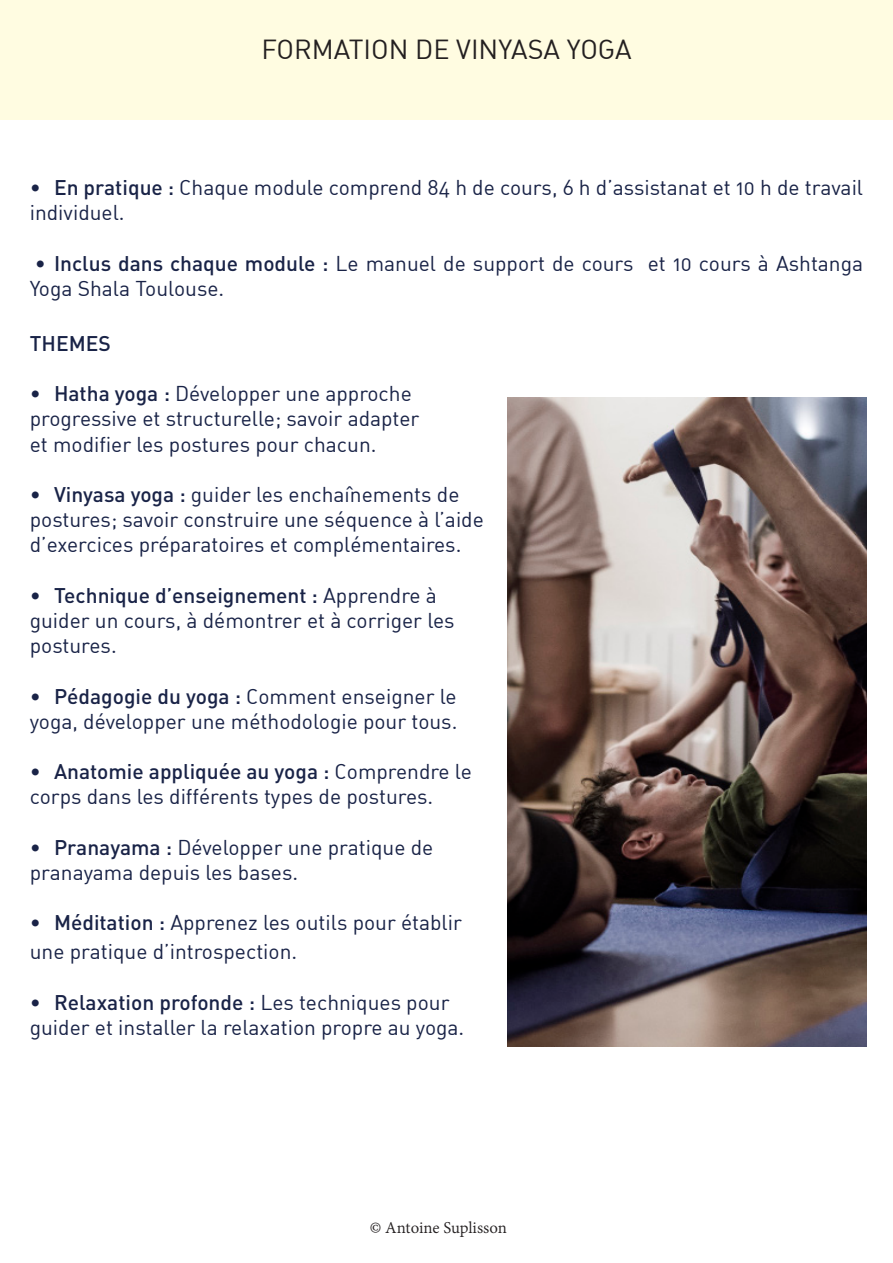
<style>
.page{position:relative;width:893px;height:1263px;background:#fff}
.page>*{position:absolute;margin:0;border:0;box-sizing:border-box;transform-origin:0 0}
.t1{font:27px "DIN Regular Alternate";color:#231f20}
.t2{font:21px/25.2px "DIN Regular Alternate";color:#192347}
.t3{font:500 21px "DIN";color:#192347}
.t4{font:18px "Adobe Devanagari";letter-spacing:-.005em;color:#231f20}
.s1{font-family:"DIN";font-weight:500}
.s2{font-family:"DIN Regular Alternate";font-weight:400}
</style>
<div class="page">
<img style="left:507px;top:398px;width:359px;height:648px">
<div style="left:0;top:0;width:893px;height:119px;background:#fffce1"></div>
<p class="t1" style="left:261px;top:32px;width:372px">FORMATION DE VINYASA YOGA</p>
<p class="t2" style="left:30px;top:174px;width:835px">• <span class="s1">En pratique :</span> Chaque module comprend 84 h de cours, 6 h d’assistanat et 10 h de travail individuel.</p>
<p class="t2" style="left:30px;top:250px;width:835px">• <span class="s1">Inclus dans chaque module :</span> Le manuel de support de cours et 10 cours à Ashtanga<br>Yoga Shala Toulouse.</p>
<p class="t3" style="left:30px;top:330px;width:83px">THEMES</p>
<p class="t2" style="left:30px;top:381px;width:384px">• <span class="s1">Hatha yoga :</span> Développer une approche</p>
<p class="t2" style="left:30px;top:406px;width:391px">progressive et structurelle; savoir adapter</p>
<p class="t2" style="left:30px;top:431px;width:348px">et modifier les postures pour chacun.</p>
<p class="t2" style="left:30px;top:481px;width:456px">• <span class="s1">Vinyasa yoga :</span> guider les enchaînements de postures; savoir construire une séquence à l’aide d’exercices préparatoires et complémentaires.</p>
<p class="t3" style="left:30px;top:582px;width:409px"><span class="s2">•</span> Technique d’enseignement : <span class="s2">Apprendre à</span></p>
<p class="t2" style="left:30px;top:607px;width:426px">guider un cours, à démontrer et à corriger les postures.</p>
<p class="t2" style="left:30px;top:683px;width:429px">• <span class="s1">Pédagogie du yoga :</span> Comment enseigner le yoga, développer une méthodologie pour tous.</p>
<p class="t2" style="left:30px;top:759px;width:444px">• <span class="s1">Anatomie appliquée au yoga :</span> Comprendre le corps dans les différents types de postures.</p>
<p class="t2" style="left:30px;top:834px;width:405px">• <span class="s1">Pranayama :</span> Développer une pratique de pranayama depuis les bases.</p>
<p class="t2" style="left:30px;top:910px;width:434px">• <span class="s1">Méditation :</span> Apprenez les outils pour établir</p>
<p class="t2" style="left:30px;top:939px;width:269px">une pratique d’introspection.</p>
<p class="t2" style="left:30px;top:989px;width:436px">• <span class="s1">Relaxation profonde :</span> Les techniques pour guider et installer la relaxation propre au yoga.</p>
<p class="t4" style="left:370px;top:1218px;width:139px">© Antoine Suplisson</p>
</div>
